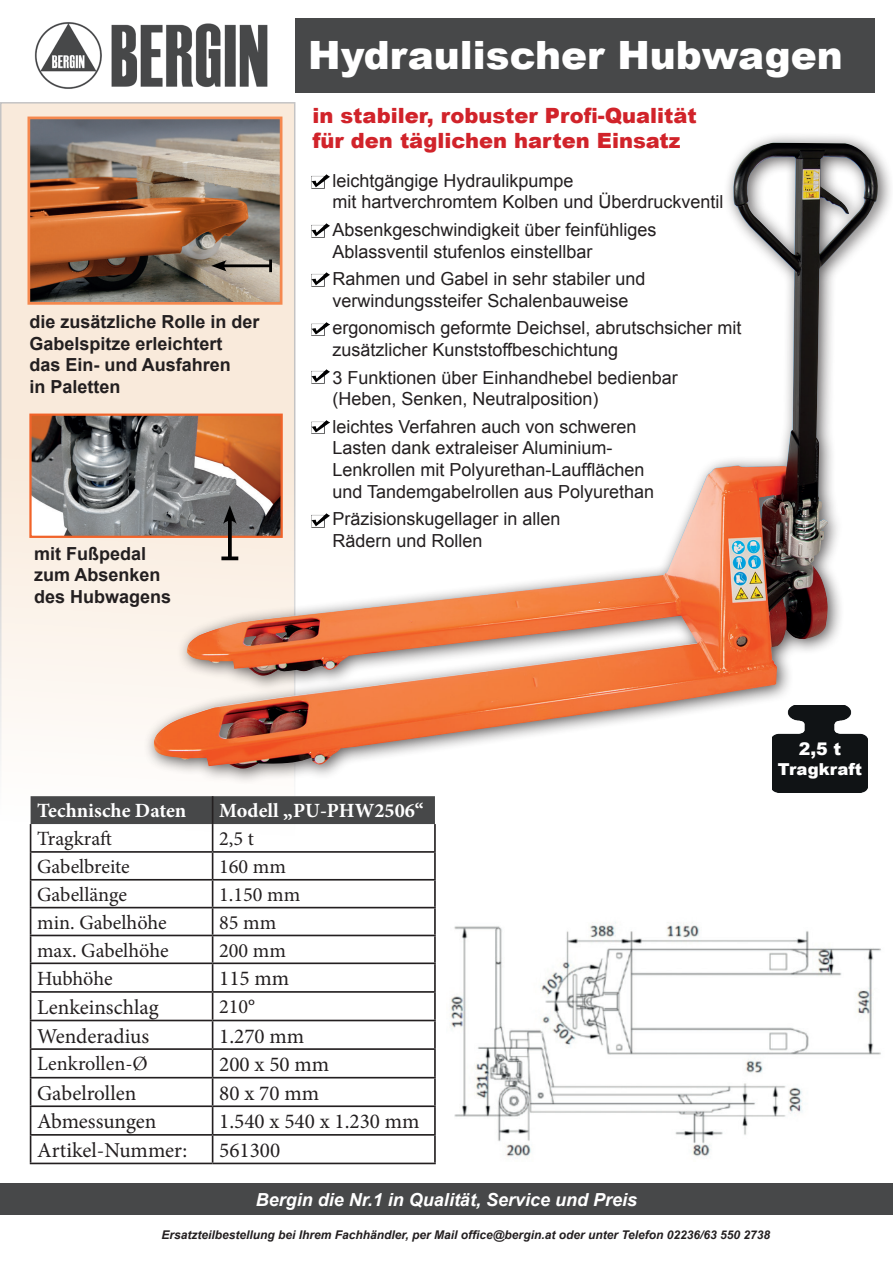
<style>
.page{position:relative;width:893px;height:1263px;background:#fff}
.page>*{position:absolute;margin:0;border:0;box-sizing:border-box;transform-origin:0 0}
.t1{font:900 39px "Arial";color:#fff}
.t2{font:21.15px "Minion Pro";color:#231f20}
.t3{font:900 21px/25.2px "Arial";color:#d1232a}
.t4{font:20.25px "Minion Pro";color:#231f20}
.t5{font:700 20.25px "Minion Pro";color:#fff}
.t6{font:18px/21.6px "Arial";color:#231f20}
.t7{font:700 18px/21.6px "Arial";color:#231f20}
.t8{font:italic 700 18px "Arial";color:#fff}
.t9{font:900 17.4px "Arial";color:#fff}
.t10{font:900 16.5px "Arial";color:#fff}
.t11{font:italic 700 12px "Arial";color:#231f20}
</style>
<div class="page">
<div style="left:0;top:1183px;width:893px;height:31px;background:#474849"></div>
<div style="left:295px;top:18px;width:580px;height:75px;background:#474849"></div>
<img style="left:34px;top:22px;width:234px;height:67px">
<div style="left:1px;top:103px;width:294px;height:762px;background:linear-gradient(to bottom,#f8e5d1,#fdfbf9)"></div>
<hr style="left:434px;top:824px;width:2px;height:27px;background:#231f20">
<hr style="left:213px;top:851px;width:223px;height:2px;background:#231f20">
<hr style="left:434px;top:853px;width:2px;height:26px;background:#231f20">
<hr style="left:213px;top:879px;width:223px;height:1px;background:#231f20">
<hr style="left:434px;top:880px;width:2px;height:27px;background:#231f20">
<hr style="left:213px;top:907px;width:223px;height:1px;background:#231f20">
<hr style="left:434px;top:908px;width:2px;height:27px;background:#231f20">
<hr style="left:213px;top:935px;width:223px;height:1px;background:#231f20">
<hr style="left:434px;top:936px;width:2px;height:26px;background:#231f20">
<hr style="left:213px;top:962px;width:223px;height:2px;background:#231f20">
<hr style="left:434px;top:964px;width:2px;height:27px;background:#231f20">
<hr style="left:213px;top:991px;width:223px;height:2px;background:#231f20">
<hr style="left:434px;top:993px;width:2px;height:27px;background:#231f20">
<hr style="left:213px;top:1020px;width:223px;height:1px;background:#231f20">
<hr style="left:434px;top:1021px;width:2px;height:27px;background:#231f20">
<hr style="left:213px;top:1048px;width:223px;height:2px;background:#231f20">
<hr style="left:434px;top:1050px;width:2px;height:27px;background:#231f20">
<hr style="left:213px;top:1077px;width:223px;height:1px;background:#231f20">
<hr style="left:434px;top:1078px;width:2px;height:27px;background:#231f20">
<hr style="left:213px;top:1105px;width:223px;height:2px;background:#231f20">
<hr style="left:434px;top:1107px;width:2px;height:27px;background:#231f20">
<hr style="left:213px;top:1134px;width:223px;height:2px;background:#231f20">
<svg style="left:30px;top:796px;width:405px;height:366px"></svg>
<hr style="left:434px;top:1136px;width:2px;height:26px;background:#231f20">
<hr style="left:30px;top:1162px;width:183px;height:2px;background:#231f20">
<hr style="left:213px;top:1162px;width:223px;height:2px;background:#231f20">
<div style="left:143px;top:132px;width:750px;height:653px;background:#231f20;opacity:.75"></div>
<img style="left:152px;top:145px;width:676px;height:624px">
<img style="left:450px;top:922px;width:431px;height:236px">
<img style="left:312px;top:173px;width:17px;height:17px">
<img style="left:312px;top:222px;width:17px;height:17px">
<img style="left:312px;top:271px;width:17px;height:17px">
<img style="left:312px;top:320px;width:17px;height:17px">
<img style="left:312px;top:368px;width:17px;height:17px">
<img style="left:312px;top:418px;width:17px;height:18px">
<img style="left:312px;top:512px;width:17px;height:17px">
<img style="left:31px;top:121px;width:247px;height:180px">
<div style="left:27px;top:117px;width:255px;height:188px;border:3px solid #f5884e"></div>
<img style="left:772px;top:705px;width:95px;height:88px">
<img style="left:32px;top:417px;width:248px;height:118px">
<div style="left:29px;top:414px;width:254px;height:124px;border:2px solid #f16329"></div>
<svg style="left:228px;top:524px;width:4px;height:32px"></svg>
<svg style="left:221px;top:556px;width:17px;height:4px"></svg>
<svg style="left:223px;top:505px;width:14px;height:19px"></svg>
<hr style="left:221px;top:264px;width:50px;height:3px;background:#000">
<svg style="left:269px;top:259px;width:3px;height:13px"></svg>
<svg style="left:211px;top:260px;width:16px;height:11px"></svg>
<p class="t7" style="left:29px;top:311px;width:232px">die zusätzliche Rolle in der<br>Gabelspitze erleichtert<br>das Ein- und Ausfahren<br>in Paletten</p>
<p class="t7" style="left:34px;top:543px;width:139px">mit Fußpedal zum Absenken des Hubwagens</p>
<h1 class="t1" style="left:308px;top:27px;width:536px">Hydraulischer Hubwagen</h1>
<p class="t3" style="left:312px;top:102px;width:386px">in stabiler, robuster Profi-Qualität für den täglichen harten Einsatz</p>
<p class="t6" style="left:332px;top:170px;width:393px">leichtgängige Hydraulikpumpe<br>mit hartverchromtem Kolben und Überdruckventil</p>
<p class="t6" style="left:332px;top:219px;width:326px">Absenkgeschwindigkeit über feinfühliges<br>Ablassventil stufenlos einstellbar</p>
<p class="t6" style="left:332px;top:268px;width:315px">Rahmen und Gabel in sehr stabiler und verwindungssteifer Schalenbauweise</p>
<p class="t6" style="left:332px;top:317px;width:411px">ergonomisch geformte Deichsel, abrutschsicher mit zusätzlicher Kunststoffbeschichtung</p>
<p class="t6" style="left:332px;top:367px;width:347px">3 Funktionen über Einhandhebel bedienbar (Heben, Senken, Neutralposition)</p>
<p class="t6" style="left:332px;top:416px;width:323px">leichtes Verfahren auch von schweren Lasten dank extraleiser Aluminium-Lenkrollen mit Polyurethan-Laufflächen und Tandemgabelrollen aus Polyurethan</p>
<p class="t6" style="left:332px;top:508px;width:230px">Präzisionskugellager in allen<br>Rädern und Rollen</p>
<p class="t9" style="left:799px;top:736px;width:44px">2,5 t</p>
<p class="t10" style="left:778px;top:757px;width:86px">Tragkraft</p>
<p class="t5" style="left:37px;top:797px;width:151px">Technische Daten</p>
<p class="t5" style="left:219px;top:797px;width:206px">Modell „PU-PHW2506“</p>
<p class="t4" style="left:37px;top:825px;width:76px">Tragkraft</p>
<p class="t4" style="left:219px;top:825px;width:36px">2,5 t</p>
<p class="t4" style="left:37px;top:853px;width:94px">Gabelbreite</p>
<p class="t4" style="left:219px;top:853px;width:68px">160 mm</p>
<p class="t4" style="left:37px;top:881px;width:91px">Gabellänge</p>
<p class="t4" style="left:219px;top:881px;width:83px">1.150 mm</p>
<p class="t4" style="left:37px;top:909px;width:131px">min. Gabelhöhe</p>
<p class="t4" style="left:219px;top:909px;width:59px">85 mm</p>
<p class="t4" style="left:37px;top:937px;width:133px">max. Gabelhöhe</p>
<p class="t4" style="left:219px;top:937px;width:68px">200 mm</p>
<p class="t4" style="left:37px;top:964px;width:77px">Hubhöhe</p>
<p class="t2" style="left:219px;top:964px;width:72px">115 mm</p>
<p class="t2" style="left:37px;top:993px;width:123px">Lenkeinschlag</p>
<p class="t4" style="left:219px;top:993px;width:38px">210°</p>
<p class="t2" style="left:37px;top:1021px;width:114px">Wenderadius</p>
<p class="t2" style="left:219px;top:1021px;width:87px">1.270 mm</p>
<p class="t4" style="left:37px;top:1050px;width:112px">Lenkrollen-Ø</p>
<p class="t2" style="left:219px;top:1050px;width:112px">200 x 50 mm</p>
<p class="t2" style="left:37px;top:1079px;width:101px">Gabelrollen</p>
<p class="t2" style="left:219px;top:1079px;width:101px">80 x 70 mm</p>
<p class="t2" style="left:37px;top:1107px;width:121px">Abmessungen</p>
<p class="t2" style="left:219px;top:1107px;width:202px">1.540 x 540 x 1.230 mm</p>
<p class="t2" style="left:37px;top:1136px;width:152px">Artikel-Nummer:</p>
<p class="t2" style="left:219px;top:1136px;width:63px">561300</p>
<p class="t8" style="left:256px;top:1187px;width:383px">Bergin die Nr.1 in Qualität, Service und Preis</p>
<p class="t11" style="left:161px;top:1226px;width:610px">Ersatzteilbestellung bei Ihrem Fachhändler, per Mail office@bergin.at oder unter Telefon 02236/63 550 2738</p>
</div>
